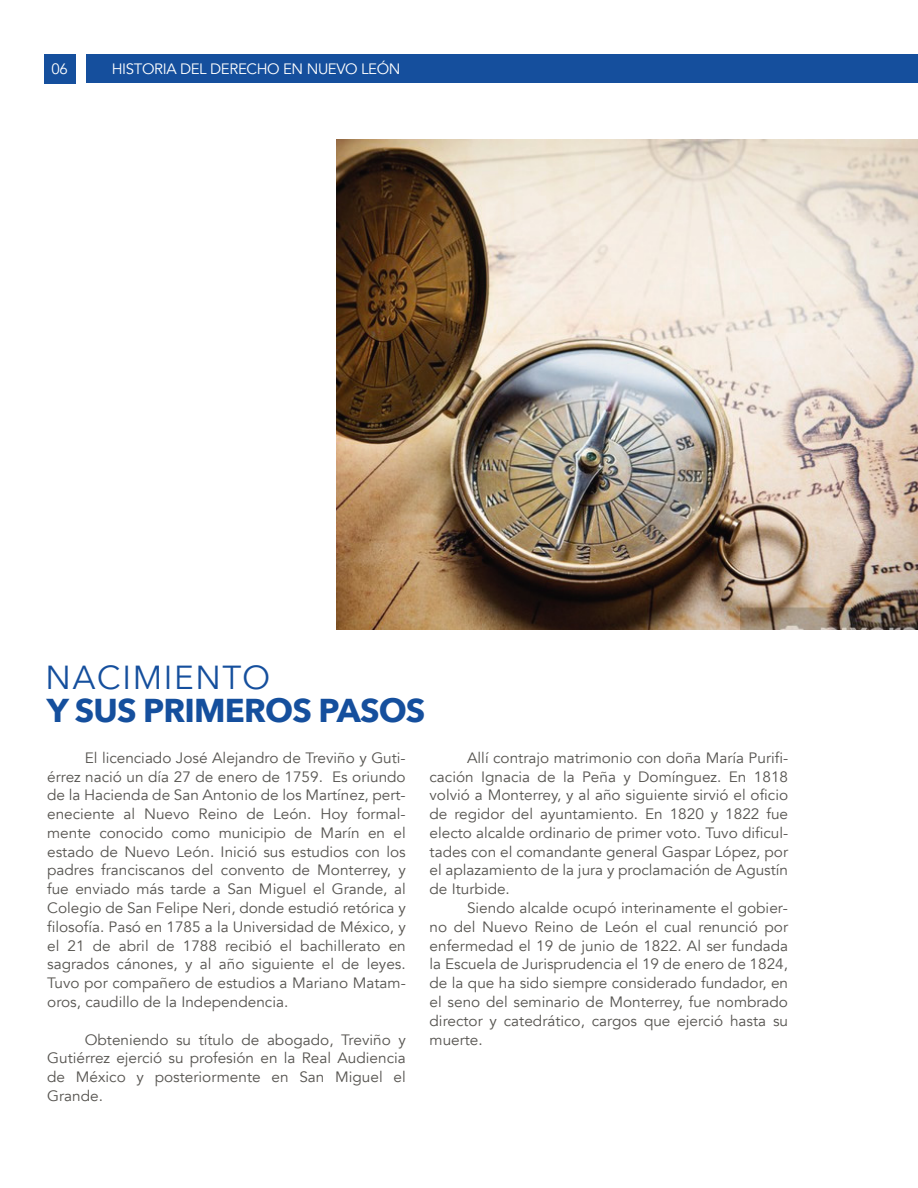
<style>
.page{position:relative;width:918px;height:1188px;background:#fff}
.page>*{position:absolute;margin:0;border:0;box-sizing:border-box;transform-origin:0 0}
.t1{font:33.3px "Avenir Next";letter-spacing:.05em;color:#154f9d}
.t2{font:700 33px "Avenir Next";letter-spacing:-.025em;color:#154f9d}
.t3{font:15px/18.8px "Avenir";color:#565450;text-align:justify}
.t4{font:15px "Avenir";letter-spacing:-.025em;color:#fff}
</style>
<div class="page">
<div style="left:86px;top:55px;width:832px;height:28px;background:#154f9d"></div>
<div style="left:45px;top:54px;width:31px;height:30px;background:#154f9d"></div>
<img style="left:337px;top:140px;width:581px;height:490px">
<p class="t4" style="left:52px;top:59px;width:18px">06</p>
<p class="t4" style="left:112px;top:59px;width:290px">HISTORIA DEL DERECHO EN NUEVO LEÓN</p>
<h1 class="t1" style="left:45px;top:650px;width:226px">NACIMIENTO</h1>
<h2 class="t2" style="left:47px;top:681px;width:380px">Y SUS PRIMEROS PASOS</h2>
<p class="t3" style="left:47px;top:748px;width:360px;text-indent:37px">El licenciado José Alejandro de Treviño y Guti&shy;érrez nació un día 27 de enero de 1759. Es oriundo de la Hacienda de San Antonio de los Martínez, pert&shy;eneciente al Nuevo Reino de León. Hoy formal&shy;mente conocido como municipio de Marín en el estado de Nuevo León. Inició sus estudios con los padres franciscanos del convento de Monterrey, y fue enviado más tarde a San Miguel el Grande, al Colegio de San Felipe Neri, donde estudió retórica y filosofía. Pasó en 1785 a la Universidad de México, y el 21 de abril de 1788 recibió el bachillerato en sagrados cánones, y al año siguiente el de leyes.<br>Tuvo por compañero de estudios a Mariano Matam&shy;oros, caudillo de la Independencia.</p>
<p class="t3" style="left:47px;top:1030px;width:360px;text-indent:37px">Obteniendo su título de abogado, Treviño y Gutiérrez ejerció su profesión en la Real Audiencia de México y posteriormente en San Miguel el Grande.</p>
<p class="t3" style="left:430px;top:748px;width:360px;text-indent:37px">Allí contrajo matrimonio con doña María Purifi&shy;cación Ignacia de la Peña y Domínguez. En 1818 volvió a Monterrey, y al año siguiente sirvió el oficio de regidor del ayuntamiento. En 1820 y 1822 fue electo alcalde ordinario de primer voto. Tuvo dificul&shy;tades con el comandante general Gaspar López, por el aplazamiento de la jura y proclamación de Agustín de Iturbide.</p>
<p class="t3" style="left:430px;top:899px;width:360px;text-indent:37px">Siendo alcalde ocupó interinamente el gobier&shy;no del Nuevo Reino de León el cual renunció por enfermedad el 19 de junio de 1822. Al ser fundada la Escuela de Jurisprudencia el 19 de enero de 1824, de la que ha sido siempre considerado fundador, en el seno del seminario de Monterrey, fue nombrado director y catedrático, cargos que ejerció hasta su muerte.</p>
</div>
